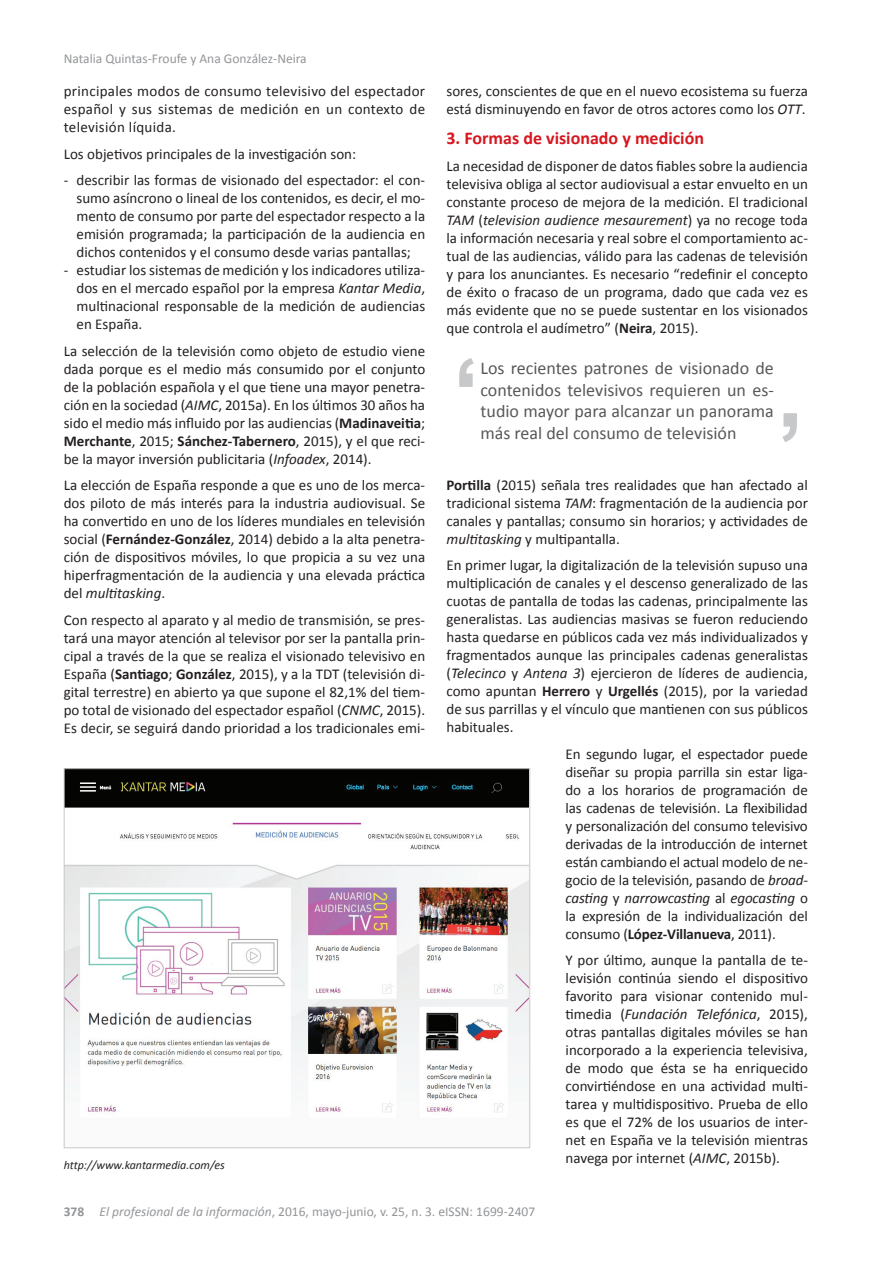
<style>
.page{position:relative;width:893px;height:1263px;background:#fff}
.page>*{position:absolute;margin:0;border:0;box-sizing:border-box;transform-origin:0 0}
.t1{font:18px/21.6px "Calibri";color:#57585a;text-align:justify}
.t2{font:700 18px "Calibri";color:#d7171f}
.t3{font:15px/18px "Calibri";color:#231f20;text-align:justify}
.t4{font:13.5px "Calibri";color:#939598}
.t5{font:italic 12px "Calibri";color:#231f20}
.s1{font-style:italic}
.s2{font-weight:700}
</style>
<div class="page">
<img style="left:66px;top:770px;width:462px;height:343px">
<svg style="left:782px;top:413px;width:15px;height:29px"></svg>
<svg style="left:459px;top:358px;width:15px;height:29px"></svg>
<p class="t4" style="left:64px;top:50px;width:244px">Natalia Quintas-Froufe y Ana González-Neira</p>
<p class="t3" style="left:64px;top:82px;width:363px">principales modos de consumo televisivo del espectador español y sus sistemas de medición en un contexto de televisión líquida.</p>
<p class="t3" style="left:64px;top:145px;width:294px">Los objetivos principales de la investigación son:</p>
<p class="t3" style="left:77px;top:171px;width:350px;text-indent:-13px">- describir las formas de visionado del espectador: el con&shy;sumo asíncrono o lineal de los contenidos, es decir, el mo&shy;mento de consumo por parte del espectador respecto a la emisión programada; la participación de la audiencia en dichos contenidos y el consumo desde varias pantallas;</p>
<p class="t3" style="left:77px;top:261px;width:350px;text-indent:-13px">- estudiar los sistemas de medición y los indicadores utiliza&shy;dos en el mercado español por la empresa <span class="s1">Kantar Media</span>, multinacional responsable de la medición de audiencias en España.</p>
<p class="t3" style="left:64px;top:342px;width:363px">La selección de la televisión como objeto de estudio viene dada porque es el medio más consumido por el conjunto de la población española y el que tiene una mayor penetra&shy;ción en la sociedad (<span class="s1">AIMC</span>, 2015a). En los últimos 30 años ha sido el medio más influido por las audiencias (<span class="s2">Madinaveitia</span>; <span class="s2">Merchante</span>, 2015; <span class="s2">Sánchez-Tabernero</span>, 2015), y el que reci&shy;be la mayor inversión publicitaria (<span class="s1">Infoadex</span>, 2014).</p>
<p class="t3" style="left:64px;top:476px;width:363px">La elección de España responde a que es uno de los merca&shy;dos piloto de más interés para la industria audiovisual. Se ha convertido en uno de los líderes mundiales en televisión social (<span class="s2">Fernández-González</span>, 2014) debido a la alta penetra&shy;ción de dispositivos móviles, lo que propicia a su vez una hiperfragmentación de la audiencia y una elevada práctica del <span class="s1">multitasking</span>.</p>
<p class="t3" style="left:64px;top:611px;width:363px">Con respecto al aparato y al medio de transmisión, se pres&shy;tará una mayor atención al televisor por ser la pantalla prin&shy;cipal a través de la que se realiza el visionado televisivo en España (<span class="s2">Santiago</span>; <span class="s2">González</span>, 2015), y a la TDT (televisión di&shy;gital terrestre) en abierto ya que supone el 82,1% del tiem&shy;po total de visionado del espectador español (<span class="s1">CNMC</span>, 2015).<br>Es decir, se seguirá dando prioridad a los tradicionales emi-</p>
<p class="t5" style="left:64px;top:1157px;width:163px">http://www.kantarmedia.com/es</p>
<p class="t3" style="left:446px;top:82px;width:363px">sores, conscientes de que en el nuevo ecosistema su fuerza está disminuyendo en favor de otros actores como los <span class="s1">OTT</span>.</p>
<p class="t2" style="left:446px;top:127px;width:259px">3. Formas de visionado y medición</p>
<p class="t3" style="left:446px;top:157px;width:363px">La necesidad de disponer de datos fiables sobre la audiencia televisiva obliga al sector audiovisual a estar envuelto en un constante proceso de mejora de la medición. El tradicional <span class="s1">TAM</span> (<span class="s1">television audience mesaurement</span>) ya no recoge toda la información necesaria y real sobre el comportamiento ac&shy;tual de las audiencias, válido para las cadenas de televisión y para los anunciantes. Es necesario “redefinir el concepto de éxito o fracaso de un programa, dado que cada vez es más evidente que no se puede sustentar en los visionados que controla el audímetro” (<span class="s2">Neira</span>, 2015).</p>
<p class="t1" style="left:480px;top:357px;width:295px">Los recientes patrones de visionado de contenidos televisivos requieren un es&shy;tudio mayor para alcanzar un panorama más real del consumo de televisión</p>
<p class="t3" style="left:446px;top:476px;width:363px"><span class="s2">Portilla</span> (2015) señala tres realidades que han afectado al tradicional sistema <span class="s1">TAM</span>: fragmentación de la audiencia por canales y pantallas; consumo sin horarios; y actividades de <span class="s1">multitasking</span> y multipantalla.</p>
<p class="t3" style="left:446px;top:556px;width:363px">En primer lugar, la digitalización de la televisión supuso una multiplicación de canales y el descenso generalizado de las cuotas de pantalla de todas las cadenas, principalmente las generalistas. Las audiencias masivas se fueron reduciendo hasta quedarse en públicos cada vez más individualizados y fragmentados aunque las principales cadenas generalistas (<span class="s1">Telecinco</span> y <span class="s1">Antena 3</span>) ejercieron de líderes de audiencia, como apuntan <span class="s2">Herrero</span> y <span class="s2">Urgellés</span> (2015), por la variedad de sus parrillas y el vínculo que mantienen con sus públicos habituales.</p>
<p class="t3" style="left:566px;top:745px;width:244px">En segundo lugar, el espectador puede diseñar su propia parrilla sin estar liga&shy;do a los horarios de programación de las cadenas de televisión. La flexibilidad y personalización del consumo televisivo derivadas de la introducción de internet están cambiando el actual modelo de ne&shy;gocio de la televisión, pasando de <span class="s1">broad&shy;casting</span> y <span class="s1">narrowcasting</span> al <span class="s1">egocasting</span> o la expresión de la individualización del consumo (<span class="s2">López-Villanueva</span>, 2011).</p>
<p class="t3" style="left:566px;top:951px;width:244px">Y por último, aunque la pantalla de te&shy;levisión continúa siendo el dispositivo favorito para visionar contenido mul&shy;timedia (<span class="s1">Fundación Telefónica</span>, 2015), otras pantallas digitales móviles se han incorporado a la experiencia televisiva, de modo que ésta se ha enriquecido convirtiéndose en una actividad multi&shy;tarea y multidispositivo. Prueba de ello es que el 72% de los usuarios de inter&shy;net en España ve la televisión mientras navega por internet (<span class="s1">AIMC</span>, 2015b).</p>
<p class="t4" style="left:64px;top:1203px;width:473px"><span class="s2">378</span> <span class="s1">El profesional de la información</span>, 2016, mayo-junio, v. 25, n. 3. eISSN: 1699-2407</p>
</div>
